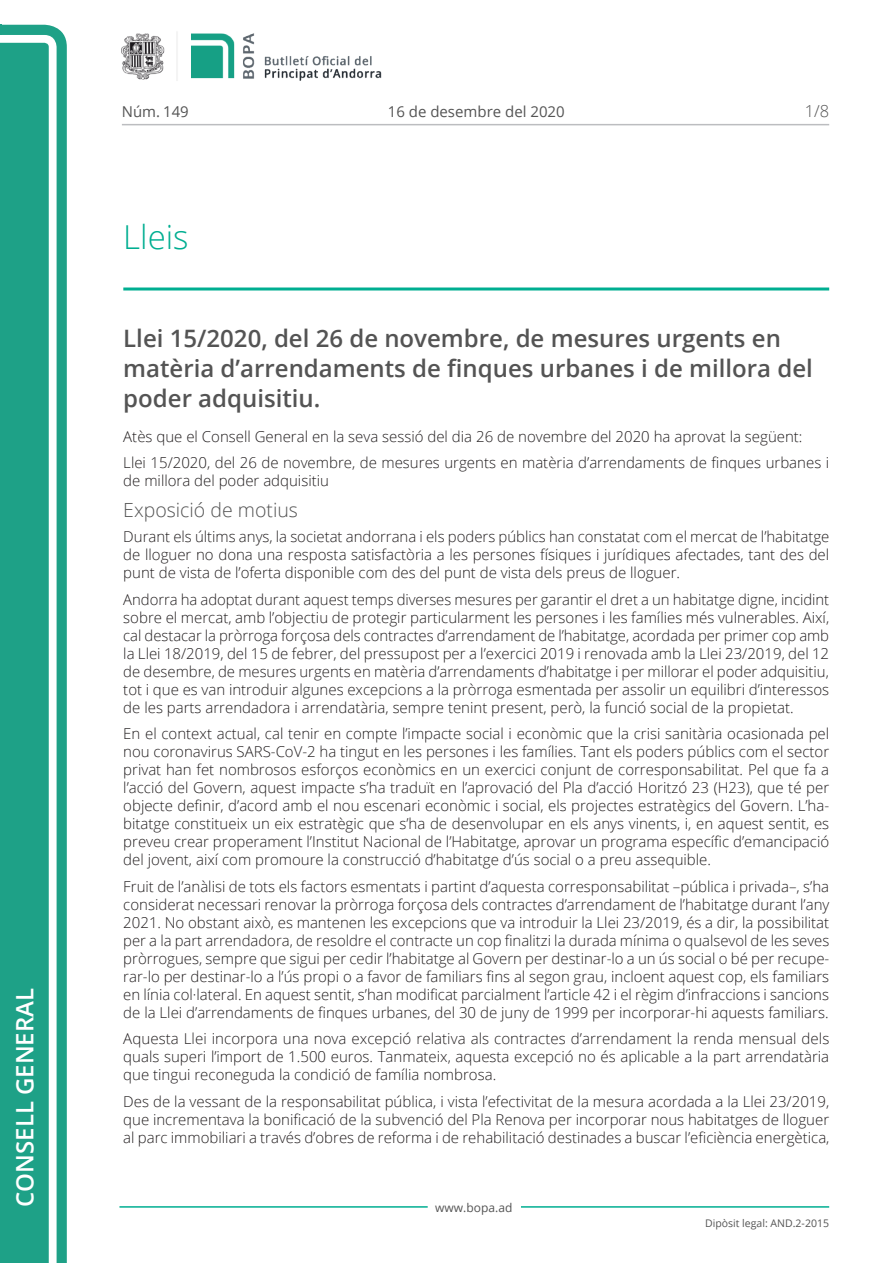
<style>
.page{position:relative;width:893px;height:1263px;background:#fff}
.page>*{position:absolute;margin:0;border:0;box-sizing:border-box;transform-origin:0 0}
.Titol_2_PAG{font:300 33px "Open Sans";color:#00ae91}
.Titol_3{font:600 24px/30px "Open Sans";color:#545454}
.t1{font:600 24px "Open Sans";color:#fff}
.Titol_5{font:300 19.5px "Open Sans";color:#545454}
.num_pagina{font:300 16.5px "Open Sans";color:#545454}
.Body_text{font:300 15px/18px "Open Sans";color:#231f20;text-align:justify}
.carrer{font:15px "Open Sans";color:#545454}
.t2{font:12px "Open Sans";color:#545454}
.t3{font:10.5px "Open Sans";color:#545454}
</style>
<div class="page">
<svg style="left:0;top:25px;width:67px;height:1238px;fill:#1ea187"></svg>
<div style="left:0;top:43px;width:49px;height:1220px;background:#1ea187"></div>
<img style="left:122px;top:32px;width:260px;height:49px">
<hr style="left:119px;top:1206px;width:309px;height:2px;background:#00ae91">
<hr style="left:521px;top:1206px;width:308px;height:2px;background:#00ae91">
<hr style="left:122px;top:124px;width:707px;height:1px;background:#bcbdc0">
<hr style="left:123px;top:287px;width:706px;height:3px;background:#00ae91">
<p class="t1" style="left:8px;top:1207px;width:220px;rotate:-90deg">Consell General</p>
<p class="carrer" style="left:122px;top:102px;width:68px">Núm. 149</p>
<p class="carrer" style="left:388px;top:102px;width:178px">16 de desembre del 2020</p>
<p class="Titol_2_PAG" style="left:123px;top:215px;width:67px">Lleis</p>
<p class="num_pagina" style="left:805px;top:100px;width:26px">1/8</p>
<p class="Titol_3" style="left:123px;top:322px;width:691px">Llei 15/2020, del 26 de novembre, de mesures urgents en matèria d’arrendaments de finques urbanes i de millora del poder adquisitiu.</p>
<p class="Body_text" style="left:123px;top:427px;width:681px">Atès que el Consell General en la seva sessió del dia 26 de novembre del 2020 ha aprovat la següent:</p>
<p class="Body_text" style="left:123px;top:453px;width:707px">Llei 15/2020, del 26 de novembre, de mesures urgents en matèria d’arrendaments de finques urbanes i de millora del poder adquisitiu</p>
<p class="Titol_5" style="left:123px;top:497px;width:176px">Exposició de motius</p>
<p class="Body_text" style="left:123px;top:527px;width:708px">Durant els últims anys, la societat andorrana i els poders públics han constatat com el mercat de l’habitatge de lloguer no dona una resposta satisfactòria a les persones físiques i jurídiques afectades, tant des del punt de vista de l’oferta disponible com des del punt de vista dels preus de lloguer.</p>
<p class="Body_text" style="left:123px;top:590px;width:707px">Andorra ha adoptat durant aquest temps diverses mesures per garantir el dret a un habitatge digne, incidint sobre el mercat, amb l’objectiu de protegir particularment les persones i les famílies més vulnerables. Així, cal destacar la pròrroga forçosa dels contractes d’arrendament de l’habitatge, acordada per primer cop amb la Llei 18/2019, del 15 de febrer, del pressupost per a l’exercici 2019 i renovada amb la Llei 23/2019, del 12 de desembre, de mesures urgents en matèria d’arrendaments d’habitatge i per millorar el poder adquisitiu, tot i que es van introduir algunes excepcions a la pròrroga esmentada per assolir un equilibri d’interessos de les parts arrendadora i arrendatària, sempre tenint present, però, la funció social de la propietat.</p>
<p class="Body_text" style="left:123px;top:724px;width:707px">En el context actual, cal tenir en compte l’impacte social i econòmic que la crisi sanitària ocasionada pel nou coronavirus SARS-CoV-2 ha tingut en les persones i les famílies. Tant els poders públics com el sector privat han fet nombrosos esforços econòmics en un exercici conjunt de corresponsabilitat. Pel que fa a l’acció del Govern, aquest impacte s’ha traduït en l’aprovació del Pla d’acció Horitzó 23 (H23), que té per objecte definir, d’acord amb el nou escenari econòmic i social, els projectes estratègics del Govern. L’ha&shy;bitatge constitueix un eix estratègic que s’ha de desenvolupar en els anys vinents, i, en aquest sentit, es preveu crear properament l’Institut Nacional de l’Habitatge, aprovar un programa específic d’emancipació del jovent, així com promoure la construcció d’habitatge d’ús social o a preu assequible.</p>
<p class="Body_text" style="left:123px;top:877px;width:708px">Fruit de l’anàlisi de tots els factors esmentats i partint d’aquesta corresponsabilitat –pública i privada–, s’ha considerat necessari renovar la pròrroga forçosa dels contractes d’arrendament de l’habitatge durant l’any 2021. No obstant això, es mantenen les excepcions que va introduir la Llei 23/2019, és a dir, la possibilitat per a la part arrendadora, de resoldre el contracte un cop finalitzi la durada mínima o qualsevol de les seves pròrrogues, sempre que sigui per cedir l’habitatge al Govern per destinar-lo a un ús social o bé per recupe&shy;rar-lo per destinar-lo a l’ús propi o a favor de familiars fins al segon grau, incloent aquest cop, els familiars en línia col·lateral. En aquest sentit, s’han modificat parcialment l’article 42 i el règim d’infraccions i sancions de la Llei d’arrendaments de finques urbanes, del 30 de juny de 1999 per incorporar-hi aquests familiars.</p>
<p class="Body_text" style="left:123px;top:1029px;width:708px">Aquesta Llei incorpora una nova excepció relativa als contractes d’arrendament la renda mensual dels quals superi l’import de 1.500 euros. Tanmateix, aquesta excepció no és aplicable a la part arrendatària que tingui reconeguda la condició de família nombrosa.</p>
<p class="Body_text" style="left:123px;top:1092px;width:708px">Des de la vessant de la responsabilitat pública, i vista l’efectivitat de la mesura acordada a la Llei 23/2019, que incrementava la bonificació de la subvenció del Pla Renova per incorporar nous habitatges de lloguer al parc immobiliari a través d’obres de reforma i de rehabilitació destinades a buscar l’eficiència energètica,</p>
<p class="t2" style="left:435px;top:1199px;width:79px">www.bopa.ad</p>
<p class="t3" style="left:705px;top:1216px;width:125px">Dipòsit legal: AND.2-2015</p>
</div>
